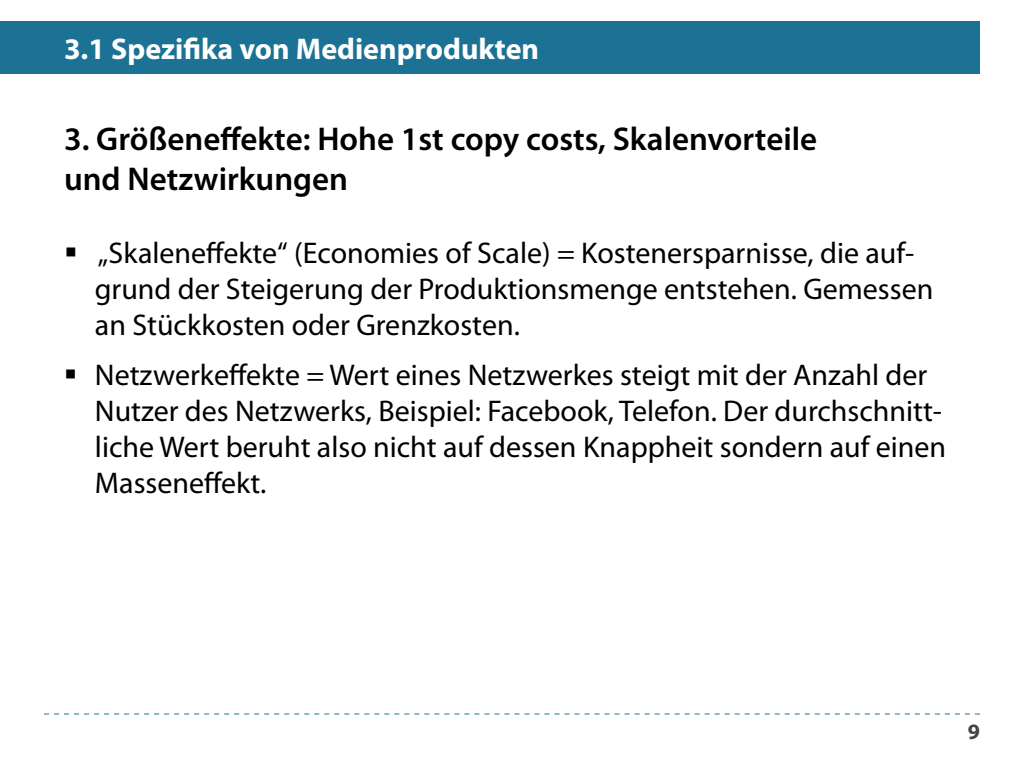
<style>
.page{position:relative;width:1024px;height:768px;background:#fff}
.page>*{position:absolute;margin:0;border:0;box-sizing:border-box;transform-origin:0 0}
.t1{font:600 33px/39.6px "Myriad Pro";color:#000}
.t2{font:30px/36px "Myriad Pro";color:#000}
.t3{font:700 30px "Myriad Pro";color:#fff}
.t4{font:700 22px "Myriad Pro";color:#414447}
</style>
<div class="page">
<svg style="left:44px;top:714px;width:936px;height:1px"></svg>
<div style="left:0;top:21px;width:980px;height:53px;background:#1c7295"></div>
<p class="t3" style="left:64px;top:29px;width:477px">3.1 Spezifika von Medienprodukten</p>
<p class="t1" style="left:64px;top:118px;width:755px">3. Größeneffekte: Hohe 1st copy costs, Skalenvorteile und Netzwirkungen</p>
<p class="t2" style="left:95px;top:234px;width:840px">„Skaleneffekte“ (Economies of Scale) = Kostenersparnisse, die auf&shy;grund der Steigerung der Produktionsmenge entstehen. Gemessen an Stückkosten oder Grenzkosten.</p>
<p class="t2" style="left:95px;top:356px;width:853px">Netzwerkeffekte = Wert eines Netzwerkes steigt mit der Anzahl der Nutzer des Netzwerks, Beispiel: Facebook, Telefon. Der durchschnitt&shy;liche Wert beruht also nicht auf dessen Knappheit sondern auf einen Masseneffekt.</p>
<p class="t4" style="left:968px;top:717px;width:14px">9</p>
</div>
